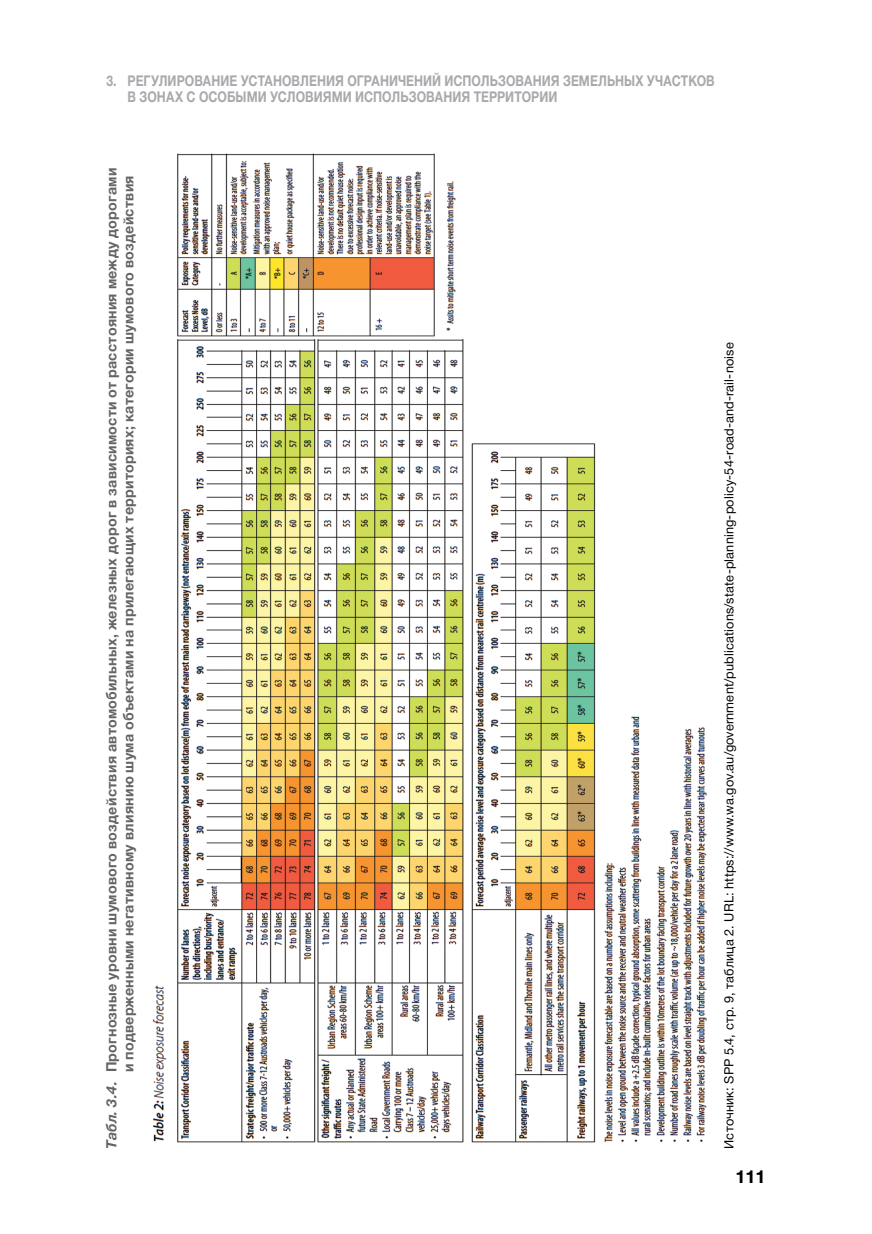
<style>
.page{position:relative;width:872px;height:1234px;background:#fff}
.page>*{position:absolute;margin:0;border:0;box-sizing:border-box;transform-origin:0 0}
.t1{font:700 18px "Helvetica Neue Cyr";color:#000}
.colontitle{font:700 14.85px/16.2px "Helvetica Neue Cyr";letter-spacing:.005em;color:#a7a9ac;scale:.82 1}
.t2{font:700 14.25px/17.1px "Helvetica Neue Cyr";letter-spacing:.015em;color:#636466}
.t3{font:12.75px "Helvetica Neue Cyr";letter-spacing:.01em;color:#000}
.s1{font-style:italic}
</style>
<div class="page">
<img style="left:153px;top:153px;width:554px;height:990px">
<p class="colontitle" style="left:128px;top:73px;width:717px;text-indent:-21px">3. РЕГУЛИРОВАНИЕ УСТАНОВЛЕНИЯ ОГРАНИЧЕНИЙ ИСПОЛЬЗОВАНИЯ ЗЕМЕЛЬНЫХ УЧАСТКОВ<br>В ЗОНАХ С ОСОБЫМИ УСЛОВИЯМИ ИСПОЛЬЗОВАНИЯ ТЕРРИТОРИИ</p>
<p class="t2" style="left:103px;top:1071px;width:905px;text-indent:-77px;rotate:-90deg"><span class="s1">Табл. 3.4.</span> Прогнозные уровни шумового воздействия автомобильных, железных дорог в зависимости от расстояния между дорогами и подверженными негативному влиянию шума объектами на прилегающих территориях; категории шумового воздействия</p>
<p class="t3" style="left:722px;top:1148px;width:807px;rotate:-90deg">Источник: SPP 5.4, стр. 9, таблица 2. URL: https://www.wa.gov.au/government/publications/state-planning-policy-54-road-and-rail-noise</p>
<p class="t1" style="left:735px;top:1166px;width:32px">111</p>
</div>
